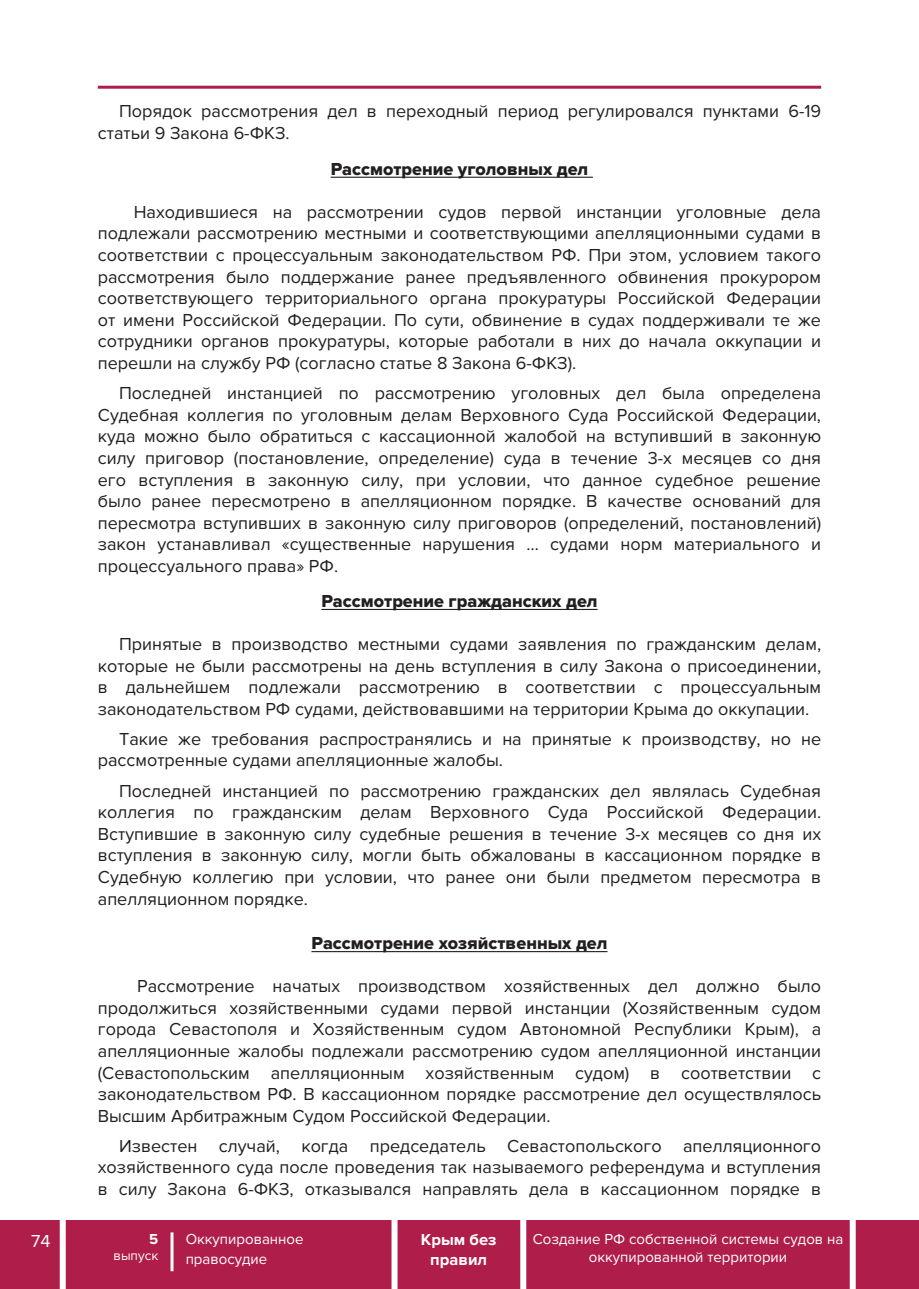
<style>
.page{position:relative;width:919px;height:1289px;background:#fff}
.page>*{position:absolute;margin:0;border:0;box-sizing:border-box;transform-origin:0 0}
.t1{font:18px/21.6px "Proxima Nova";color:#231f20;text-align:justify}
.t2{font:18px "Proxima Nova Extrabld";color:#231f20}
.t3{font:18px "Proxima Nova";color:#fff}
.t4{font:700 16.5px/19.8px "Proxima Nova";color:#fff;text-align:center}
.t5{font:15px/18px "Proxima Nova";color:#fff;text-align:center}
.t6{font:700 15px "Proxima Nova";color:#fff}
.t7{font:13.5px "Proxima Nova";color:#fff}
</style>
<div class="page">
<div style="left:906px;top:1219px;width:12px;height:69px;background:#af1d4b"></div>
<div style="left:0;top:1219px;width:907px;height:69px;background:#af1d4b"></div>
<div style="left:60px;top:1218px;width:6px;height:70px;background:#fff"></div>
<div style="left:849px;top:1218px;width:6px;height:70px;background:#fff"></div>
<div style="left:520px;top:1218px;width:6px;height:70px;background:#fff"></div>
<div style="left:391px;top:1218px;width:6px;height:70px;background:#fff"></div>
<hr style="left:170px;top:1232px;width:3px;height:39px;background:#fff">
<hr style="left:98px;top:86px;width:723px;height:3px;background:#af1d4b">
<hr style="left:330px;top:177px;width:263px;height:1px;background:#231f20">
<hr style="left:321px;top:609px;width:276px;height:1px;background:#231f20">
<hr style="left:311px;top:951px;width:296px;height:1px;background:#231f20">
<p class="t3" style="left:31px;top:1230px;width:21px">74</p>
<p class="t1" style="left:98px;top:100px;width:724px;text-indent:21px">Порядок рассмотрения дел в переходный период регулировался пунктами 6-19 статьи 9 Закона 6-ФКЗ.</p>
<p class="t2" style="left:330px;top:158px;width:259px">Рассмотрение уголовных дел</p>
<p class="t1" style="left:98px;top:201px;width:724px;text-indent:36px">Находившиеся на рассмотрении судов первой инстанции уголовные дела подлежали рассмотрению местными и соответствующими апелляционными судами в соответствии с процессуальным законодательством РФ. При этом, условием такого рассмотрения было поддержание ранее предъявленного обвинения прокурором соответствующего территориального органа прокуратуры Российской Федерации от имени Российской Федерации. По сути, обвинение в судах поддерживали те же сотрудники органов прокуратуры, которые работали в них до начала оккупации и перешли на службу РФ (согласно статье 8 Закона 6-ФКЗ).</p>
<p class="t1" style="left:98px;top:382px;width:724px;text-indent:21px">Последней инстанцией по рассмотрению уголовных дел была определена Судебная коллегия по уголовным делам Верховного Суда Российской Федерации, куда можно было обратиться с кассационной жалобой на вступивший в законную силу приговор (постановление, определение) суда в течение 3-х месяцев со дня его вступления в законную силу, при условии, что данное судебное решение было ранее пересмотрено в апелляционном порядке. В качестве оснований для пересмотра вступивших в законную силу приговоров (определений, постановлений) закон устанавливал «существенные нарушения … судами норм материального и процессуального права» РФ.</p>
<p class="t2" style="left:321px;top:590px;width:278px">Рассмотрение гражданских дел</p>
<p class="t1" style="left:98px;top:633px;width:724px;text-indent:21px">Принятые в производство местными судами заявления по гражданским делам, которые не были рассмотрены на день вступления в силу Закона о присоединении, в дальнейшем подлежали рассмотрению в соответствии с процессуальным законодательством РФ судами, действовавшими на территории Крыма до оккупации.</p>
<p class="t1" style="left:98px;top:728px;width:724px;text-indent:21px">Такие же требования распространялись и на принятые к производству, но не рассмотренные судами апелляционные жалобы.</p>
<p class="t1" style="left:98px;top:780px;width:724px;text-indent:21px">Последней инстанцией по рассмотрению гражданских дел являлась Судебная коллегия по гражданским делам Верховного Суда Российской Федерации.<br>Вступившие в законную силу судебные решения в течение 3-х месяцев со дня их вступления в законную силу, могли быть обжалованы в кассационном порядке в Судебную коллегию при условии, что ранее они были предметом пересмотра в апелляционном порядке.</p>
<p class="t2" style="left:311px;top:932px;width:297px">Рассмотрение хозяйственных дел</p>
<p class="t1" style="left:98px;top:975px;width:724px;text-indent:39px">Рассмотрение начатых производством хозяйственных дел должно было продолжиться хозяйственными судами первой инстанции (Хозяйственным судом города Севастополя и Хозяйственным судом Автономной Республики Крым), а апелляционные жалобы подлежали рассмотрению судом апелляционной инстанции (Севастопольским апелляционным хозяйственным судом) в соответствии с законодательством РФ. В кассационном порядке рассмотрение дел осуществлялось Высшим Арбитражным Судом Российской Федерации.</p>
<p class="t1" style="left:98px;top:1135px;width:724px;text-indent:21px">Известен случай, когда председатель Севастопольского апелляционного хозяйственного суда после проведения так называемого референдума и вступления в силу Закона 6-ФКЗ, отказывался направлять дела в кассационном порядке в</p>
<p class="t6" style="left:149px;top:1230px;width:11px">5</p>
<p class="t7" style="left:113px;top:1248px;width:46px">выпуск</p>
<p class="t5" style="left:186px;top:1229px;width:119px;line-height:19.8px;text-align:left">Оккупированное правосудие</p>
<p class="t4" style="left:421px;top:1230px;width:77px">Крым без правил</p>
<p class="t5" style="left:532px;top:1230px;width:312px">Создание РФ собственной системы судов на оккупированной территории</p>
</div>
